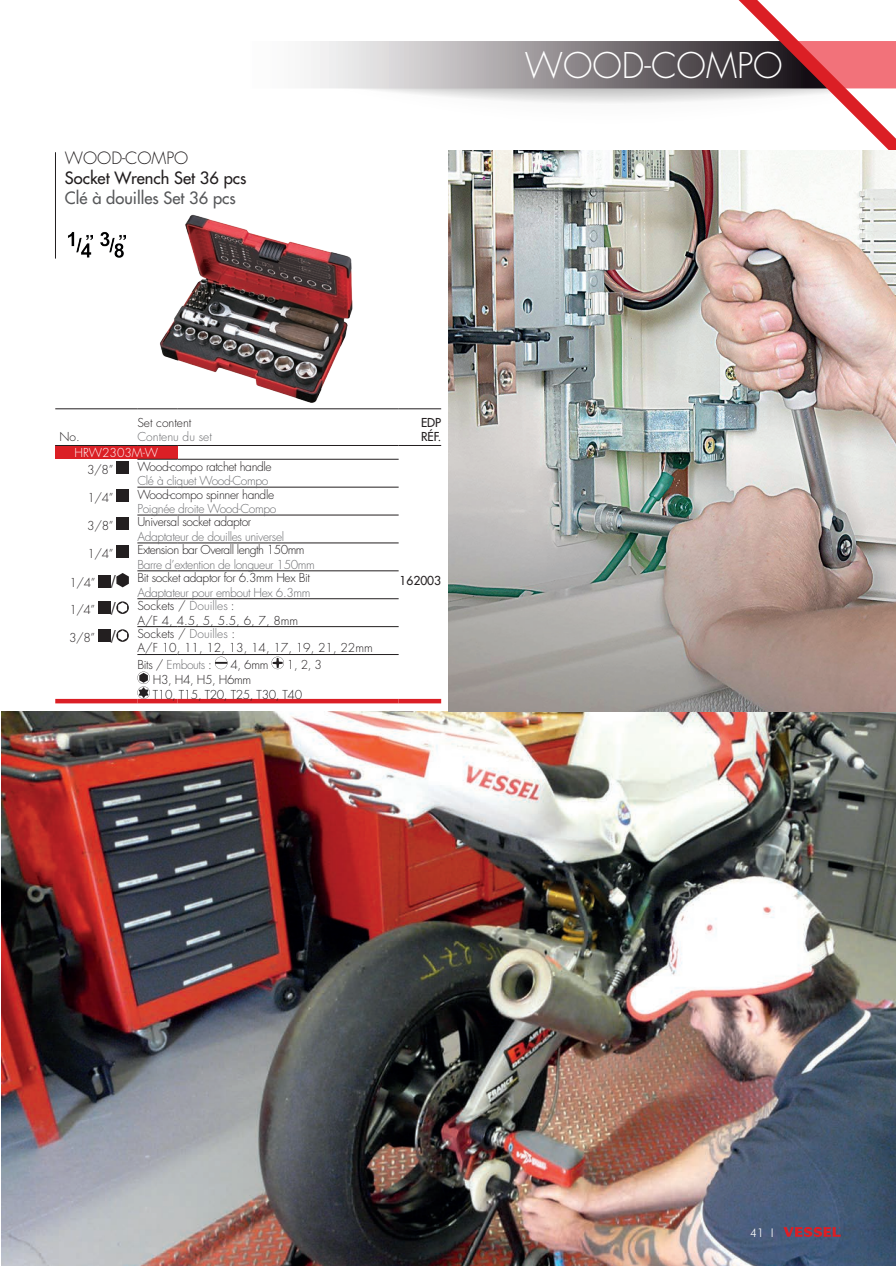
<style>
.page{position:relative;width:896px;height:1266px;background:#fff}
.page>*{position:absolute;margin:0;border:0;box-sizing:border-box;transform-origin:0 0}
.t1{font:300 34.5px "Futura";color:#fff}
.t2{font:16.5px "Futura";color:#231f20}
.t3{font:16.5px "Futura";color:#57585a}
.t4{font:300 16.5px "Futura";color:#231f20}
.t5{font:300 12px/14.9px "Futura";letter-spacing:-.03em;color:#231f20}
.t6{font:300 12px "Futura";letter-spacing:-.03em;color:#6c6d70}
.t7{font:300 12px "Futura";color:#231f20}
.t8{font:12px/14.4px "Futura";color:#231f20}
.t9{font:300 12px "Futura";color:#6c6d70}
.t10{font:300 12px "Futura";color:#fff}
.t11{font:300 12px "Futura BT";color:#fff}
.s1{font-family:"Minion Pro";font-weight:400;font-size:18px}
.s2{color:#6c6d70}
.s3{color:#231f20}
</style>
<div class="page">
<svg style="left:311px;top:41px;width:256px;height:47px;background:#c7c4c5"></svg>
<svg style="left:567px;top:0;width:328px;height:150px"></svg>
<img style="left:1px;top:711px;width:894px;height:554px">
<img style="left:448px;top:150px;width:447px;height:561px">
<hr style="left:55px;top:152px;width:1px;height:106px;background:#231f20">
<div style="left:55px;top:445px;width:122px;height:14px;background:#db1f25"></div>
<hr style="left:55px;top:408px;width:82px;height:1px;background:#231f20">
<hr style="left:137px;top:408px;width:40px;height:1px;background:#231f20">
<hr style="left:177px;top:408px;width:221px;height:1px;background:#231f20">
<hr style="left:398px;top:408px;width:43px;height:1px;background:#231f20">
<hr style="left:55px;top:445px;width:82px;height:1px;background:#231f20">
<hr style="left:137px;top:445px;width:40px;height:1px;background:#231f20">
<hr style="left:177px;top:445px;width:221px;height:1px;background:#231f20">
<hr style="left:398px;top:445px;width:43px;height:1px;background:#231f20">
<hr style="left:137px;top:459px;width:40px;height:1px;background:#231f20">
<hr style="left:177px;top:459px;width:221px;height:1px;background:#231f20">
<hr style="left:137px;top:487px;width:40px;height:1px;background:#231f20">
<hr style="left:177px;top:487px;width:221px;height:1px;background:#231f20">
<hr style="left:137px;top:515px;width:40px;height:1px;background:#231f20">
<hr style="left:177px;top:515px;width:221px;height:1px;background:#231f20">
<hr style="left:137px;top:542px;width:40px;height:1px;background:#231f20">
<hr style="left:177px;top:542px;width:221px;height:1px;background:#231f20">
<hr style="left:137px;top:570px;width:40px;height:1px;background:#231f20">
<hr style="left:177px;top:570px;width:221px;height:1px;background:#231f20">
<hr style="left:137px;top:598px;width:40px;height:1px;background:#231f20">
<hr style="left:177px;top:598px;width:221px;height:1px;background:#231f20">
<hr style="left:137px;top:626px;width:40px;height:1px;background:#231f20">
<hr style="left:177px;top:626px;width:221px;height:1px;background:#231f20">
<hr style="left:137px;top:654px;width:40px;height:1px;background:#231f20">
<hr style="left:177px;top:654px;width:221px;height:1px;background:#231f20">
<hr style="left:55px;top:699px;width:82px;height:4px;background:#db1f25">
<hr style="left:137px;top:699px;width:40px;height:4px;background:#db1f25">
<hr style="left:177px;top:699px;width:221px;height:4px;background:#db1f25">
<hr style="left:398px;top:699px;width:43px;height:4px;background:#db1f25">
<div style="left:116px;top:461px;width:13px;height:13px;background:#231f20"></div>
<div style="left:116px;top:489px;width:13px;height:12px;background:#231f20"></div>
<div style="left:116px;top:517px;width:13px;height:12px;background:#231f20"></div>
<div style="left:116px;top:545px;width:13px;height:12px;background:#231f20"></div>
<div style="left:98px;top:575px;width:13px;height:12px;background:#231f20"></div>
<svg style="left:116px;top:573px;width:13px;height:14px"></svg>
<div style="left:98px;top:601px;width:13px;height:13px;background:#231f20"></div>
<svg style="left:116px;top:601px;width:13px;height:13px"></svg>
<div style="left:98px;top:629px;width:13px;height:13px;background:#231f20"></div>
<svg style="left:116px;top:629px;width:13px;height:13px"></svg>
<svg style="left:215px;top:656px;width:12px;height:13px"></svg>
<svg style="left:271px;top:656px;width:13px;height:13px"></svg>
<svg style="left:137px;top:671px;width:13px;height:28px"></svg>
<img style="left:160px;top:214px;width:193px;height:189px">
<img style="left:68px;top:232px;width:25px;height:26px">
<img style="left:100px;top:232px;width:26px;height:26px">
<svg style="left:783px;top:1226px;width:57px;height:10px"></svg>
<h2 class="t4" style="left:65px;top:148px;width:125px">WOOD-COMPO</h2>
<h2 class="t2" style="left:65px;top:168px;width:183px">Socket Wrench Set 36 pcs</h2>
<h2 class="t3" style="left:65px;top:188px;width:172px">Clé à douilles Set 36 pcs</h2>
<p class="t5" style="left:59px;top:430px;width:22px">No.</p>
<p class="t7" style="left:137px;top:415px;width:56px">Set content</p>
<p class="t9" style="left:137px;top:429px;width:76px">Contenu du set</p>
<p class="t10" style="left:74px;top:445px;width:85px">HRW2303M-W</p>
<p class="t5" style="left:87px;top:462px;width:28px">3/8”</p>
<p class="t5" style="left:137px;top:459px;width:136px">Wood-compo ratchet handle</p>
<p class="t6" style="left:137px;top:473px;width:132px">Clé à cliquet Wood-Compo</p>
<p class="t5" style="left:88px;top:490px;width:27px">1/4”</p>
<p class="t5" style="left:137px;top:487px;width:138px">Wood-compo spinner handle</p>
<p class="t6" style="left:137px;top:501px;width:140px">Poignée droite Wood-Compo</p>
<p class="t5" style="left:87px;top:518px;width:28px">3/8”</p>
<p class="t5" style="left:137px;top:515px;width:115px">Universal socket adaptor</p>
<p class="t6" style="left:137px;top:529px;width:148px">Adaptateur de douilles universel</p>
<p class="t5" style="left:88px;top:546px;width:27px">1/4”</p>
<p class="t5" style="left:137px;top:543px;width:169px">Extension bar Overall length 150mm</p>
<p class="t6" style="left:137px;top:557px;width:179px">Barre d’extention de longueur 150mm</p>
<p class="t5" style="left:70px;top:570px;width:242px">1/4” <span class="s1">/</span> Bit socket adaptor for 6.3mm Hex Bit</p>
<p class="t6" style="left:137px;top:585px;width:175px">Adaptateur pour embout Hex 6.3mm</p>
<p class="t7" style="left:69px;top:598px;width:166px">1/4” <span class="s1">/</span> Sockets / <span class="s2">Douilles</span> :</p>
<p class="t5" style="left:137px;top:613px;width:162px">A/F 4, 4.5, 5, 5.5, 6, 7, 8mm</p>
<p class="t7" style="left:69px;top:626px;width:168px">3/8” <span class="s1">/</span> Sockets / <span class="s2">Douilles</span> :</p>
<p class="t7" style="left:137px;top:640px;width:237px">A/F 10, 11, 12, 13, 14, 17, 19, 21, 22mm</p>
<p class="t6" style="left:137px;top:657px;width:76px"><span class="s3">Bits /</span> Embouts <span class="s3">:</span></p>
<p class="t5" style="left:230px;top:657px;width:39px">4, 6mm</p>
<p class="t5" style="left:287px;top:657px;width:37px">1, 2, 3</p>
<p class="t5" style="left:153px;top:672px;width:151px">H3, H4, H5, H6mm<br>T10, T15, T20, T25, T30, T40</p>
<p class="t8" style="left:421px;top:415px;width:22px">EDP<br>RÉF.</p>
<p class="t8" style="left:399px;top:573px;width:43px">162003</p>
<h1 class="t1" style="left:525px;top:44px;width:259px">WOOD-COMPO</h1>
<p class="t11" style="left:750px;top:1225px;width:25px">41 I</p>
</div>
